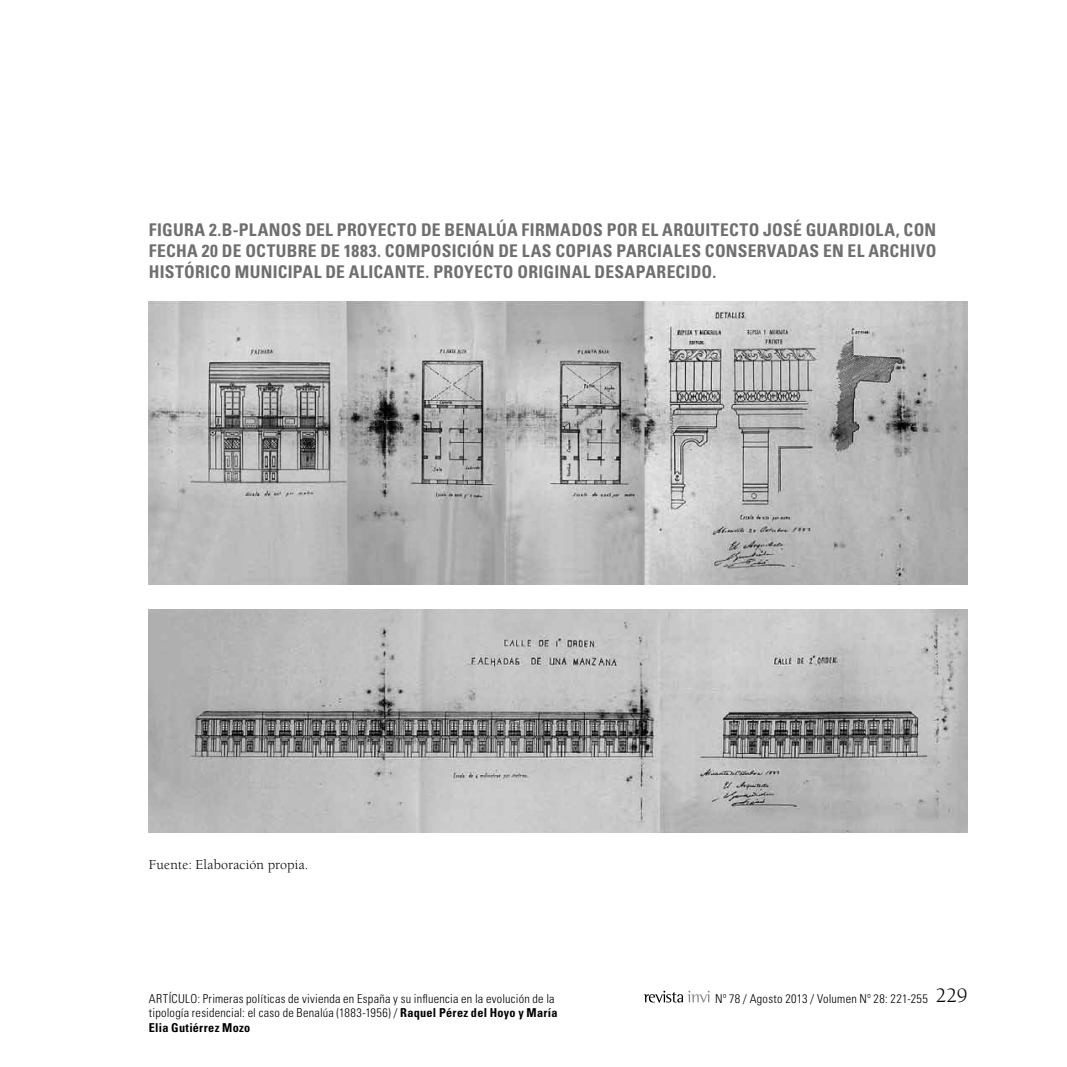
<style>
.page{position:relative;width:1067px;height:1067px;background:#fff}
.page>*{position:absolute;margin:0;border:0;box-sizing:border-box;transform-origin:0 0}
.t1{font:700 condensed 17.5px/21px "Univers LT Std";letter-spacing:.015em;color:#706f6f;text-align:justify}
.t2{font:14px "Berkeley Std";letter-spacing:.01em;color:#000}
.t3{font:300 condensed 12.25px/14.7px "Univers LT Std";letter-spacing:.02em;color:#000}
.s1{font-style:inherit}
.s2{font-family:"Berkeley Std";font-weight:400;font-stretch:normal;font-size:21px}
.s3{font-weight:700}
</style>
<div class="page">
<svg style="left:644px;top:990px;width:65px;height:12px"></svg>
<img style="left:149px;top:301px;width:818px;height:283px">
<img style="left:149px;top:609px;width:818px;height:223px">
<p class="t1" style="left:149px;top:219px;width:789px">FIGURA 2.B-PLANOS DEL PROYECTO DE BENALÚA FIRMADOS POR EL ARQUITECTO JOSÉ GUARDIOLA, CON FECHA 20 DE OCTUBRE DE 1883. COMPOSICIÓN DE LAS COPIAS PARCIALES CONSERVADAS EN EL ARCHIVO HISTÓRICO MUNICIPAL DE ALICANTE. PROYECTO ORIGINAL DESAPARECIDO.</p>
<p class="t2" style="left:149px;top:857px;width:161px">Fuente: Elaboración propia.</p>
<p class="t3" style="left:149px;top:990px;width:407px"><span class="s1">ARTÍCULO:</span> Primeras políticas de vivienda en España y su influencia en la evolución de la</p>
<p class="t3" style="left:715px;top:990px;width:254px">Nº 78 / Agosto 2013 / Volumen Nº 28: 221-255 <span class="s2">229</span></p>
<p class="t3" style="left:149px;top:1005px;width:410px">tipología residencial: el caso de Benalúa (1883-1956) / <span class="s3">RAQUEL PÉREZ DEL HOYO Y MARÍA<br>ELIA GUTIÉRREZ MOZO</span></p>
</div>
